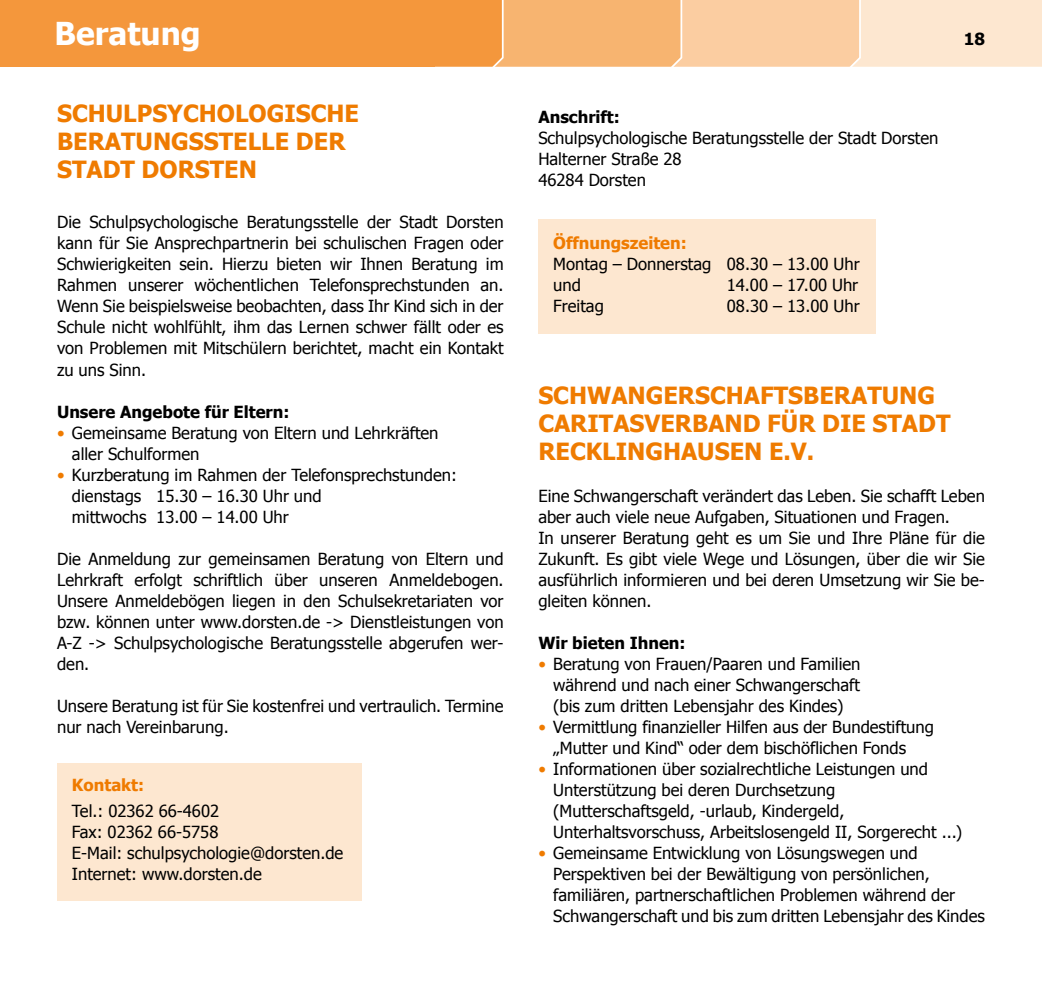
<style>
.page{position:relative;width:1042px;height:993px;background:#fff}
.page>*{position:absolute;margin:0;border:0;box-sizing:border-box;transform-origin:0 0}
.t1{font:700 31.5px "Tahoma";color:#fff}
.t2{font:700 23.62px/28px "Tahoma";color:#ef7b00}
.t3{font:16.62px/21px "Tahoma";color:#000}
.t4{font:700 16.62px "Tahoma";color:#000}
.t5{font:700 16.62px "Tahoma";color:#ef7b00}
.s1{color:#ef7b00}
</style>
<div class="page">
<svg style="left:0;top:0;width:1042px;height:67px;background:#f9c795"></svg>
<div style="left:0;top:0;width:435px;height:66px;background:#f4973c"></div>
<div style="left:57px;top:763px;width:305px;height:137px;background:#fde7d0"></div>
<div style="left:538px;top:218px;width:338px;height:115px;background:#fde7d0"></div>
<h1 class="t1" style="left:55px;top:12px;width:148px">Beratung</h1>
<p class="t4" style="left:964px;top:27px;width:23px">18</p>
<h2 class="t2" style="left:57px;top:97px;width:304px">SCHULPSYCHOLOGISCHE<br>BERATUNGSSTELLE DER<br>STADT DORSTEN</h2>
<p class="t3" style="left:57px;top:211px;width:448px;text-align:justify">Die Schulpsychologische Beratungsstelle der Stadt Dorsten kann für Sie Ansprechpartnerin bei schulischen Fragen oder Schwierigkeiten sein. Hierzu bieten wir Ihnen Beratung im Rahmen unserer wöchentlichen Telefonsprechstunden an.<br>Wenn Sie beispielsweise beobachten, dass Ihr Kind sich in der Schule nicht wohlfühlt, ihm das Lernen schwer fällt oder es von Problemen mit Mitschülern berichtet, macht ein Kontakt zu uns Sinn.</p>
<p class="t4" style="left:57px;top:399px;width:234px">Unsere Angebote für Eltern:</p>
<p class="t3" style="left:72px;top:421px;width:368px;text-indent:-15px"><span class="s1">•</span> Gemeinsame Beratung von Eltern und Lehrkräften aller Schulformen</p>
<p class="t3" style="left:72px;top:463px;width:386px;text-indent:-15px"><span class="s1">•</span> Kurzberatung im Rahmen der Telefonsprechstunden: dienstags 15.30 – 16.30 Uhr und<br>mittwochs 13.00 – 14.00 Uhr</p>
<p class="t3" style="left:57px;top:547px;width:448px;text-align:justify">Die Anmeldung zur gemeinsamen Beratung von Eltern und Lehrkraft erfolgt schriftlich über unseren Anmeldebogen.<br>Unsere Anmeldebögen liegen in den Schulsekretariaten vor bzw. können unter www.dorsten.de -&gt; Dienstleistungen von A-Z -&gt; Schulpsychologische Beratungsstelle abgerufen wer&shy;den.</p>
<p class="t3" style="left:57px;top:694px;width:448px">Unsere Beratung ist für Sie kostenfrei und vertraulich. Termine nur nach Vereinbarung.</p>
<p class="t5" style="left:72px;top:773px;width:74px">Kontakt:</p>
<p class="t3" style="left:72px;top:799px;width:273px">Tel.: 02362 66-4602<br>Fax: 02362 66-5758<br>E-Mail: schulpsychologie@dorsten.de<br>Internet: www.dorsten.de</p>
<p class="t4" style="left:538px;top:105px;width:83px">Anschrift:</p>
<p class="t3" style="left:538px;top:127px;width:402px">Schulpsychologische Beratungsstelle der Stadt Dorsten<br>Halterner Straße 28<br>46284 Dorsten</p>
<p class="t5" style="left:553px;top:231px;width:135px">Öffnungszeiten:</p>
<p class="t3" style="left:553px;top:253px;width:308px">Montag – Donnerstag 08.30 – 13.00 Uhr und</p>
<p class="t3" style="left:727px;top:274px;width:133px">14.00 – 17.00 Uhr</p>
<p class="t3" style="left:553px;top:295px;width:52px">Freitag</p>
<p class="t3" style="left:727px;top:295px;width:134px">08.30 – 13.00 Uhr</p>
<h2 class="t2" style="left:538px;top:379px;width:414px">SCHWANGERSCHAFTSBERATUNG<br>CARITASVERBAND FÜR DIE STADT<br>RECKLINGHAUSEN E.V.</h2>
<p class="t3" style="left:538px;top:484px;width:448px">Eine Schwangerschaft verändert das Leben. Sie schafft Leben aber auch viele neue Aufgaben, Situationen und Fragen.<br>In unserer Beratung geht es um Sie und Ihre Pläne für die Zukunft. Es gibt viele Wege und Lösungen, über die wir Sie ausführlich informieren und bei deren Umsetzung wir Sie be&shy;gleiten können.</p>
<p class="t4" style="left:538px;top:630px;width:149px">Wir bieten Ihnen:</p>
<p class="t3" style="left:553px;top:652px;width:309px;text-align:justify;text-indent:-15px"><span class="s1">•</span> Beratung von Frauen/Paaren und Familien während und nach einer Schwangerschaft (bis zum dritten Lebensjahr des Kindes)</p>
<p class="t3" style="left:553px;top:715px;width:382px;text-indent:-15px"><span class="s1">•</span> Vermittlung finanzieller Hilfen aus der Bundestiftung „Mutter und Kind“ oder dem bischöflichen Fonds</p>
<p class="t3" style="left:553px;top:757px;width:411px;text-indent:-15px"><span class="s1">•</span> Informationen über sozialrechtliche Leistungen und Unterstützung bei deren Durchsetzung (Mutterschaftsgeld, -urlaub, Kindergeld, Unterhaltsvorschuss, Arbeitslosengeld II, Sorgerecht ...)</p>
<p class="t3" style="left:553px;top:841px;width:433px;text-indent:-15px"><span class="s1">•</span> Gemeinsame Entwicklung von Lösungswegen und Perspektiven bei der Bewältigung von persönlichen, familiären, partnerschaftlichen Problemen während der Schwangerschaft und bis zum dritten Lebensjahr des Kindes</p>
</div>
